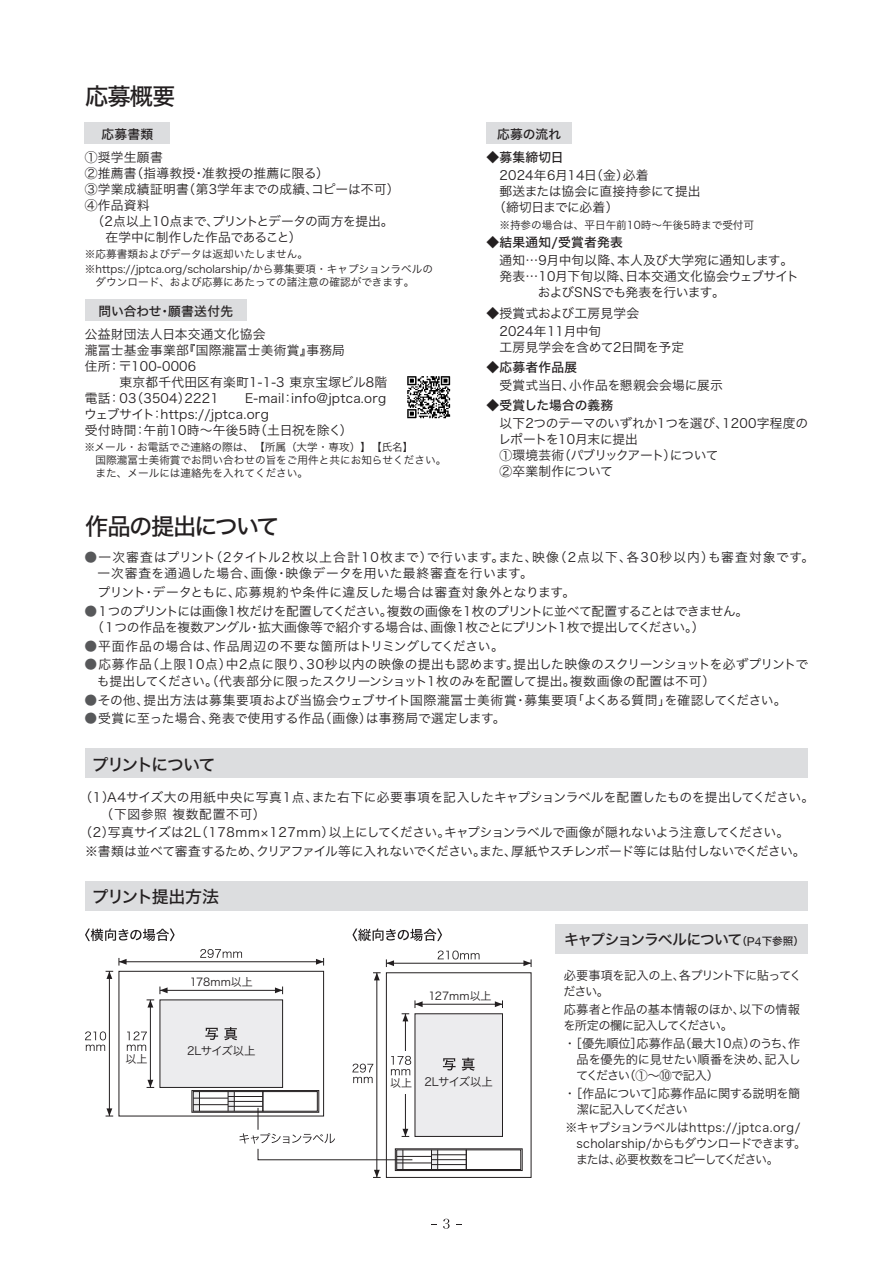
<style>
.page{position:relative;width:893px;height:1263px;background:#fff}
.page>*{position:absolute;margin:0;border:0;box-sizing:border-box;transform-origin:0 0}
.t1{font:23.4px "Hira Kaku Std W5";letter-spacing:-.065em;color:#231f20}
.t2{font:16.95px "Hira Kaku Std N W5";letter-spacing:-.08em;color:#231f20}
.t3{font:16.95px "Hira Kaku Std N W5";letter-spacing:-.1em;color:#231f20}
.t4{font:14.85px "Hira Kaku Std N W5";letter-spacing:-.085em;color:#231f20}
.t5{font:12.75px/15.9px "Hira Kaku Pro W3";letter-spacing:.01em;color:#231f20}
.t6{font:12.75px/18.6px "Hira Kaku Pro W3";letter-spacing:-.03em;color:#231f20}
.t7{font:12.75px/15.9px "Hira Kaku Pro W3";letter-spacing:-.02em;color:#231f20}
.t8{font:12.75px/16.5px "Hira Kaku Pro W3";letter-spacing:-.045em;color:#231f20}
.t9{font:12.75px/16.5px "Hira Kaku Pro W3";letter-spacing:.065em;color:#231f20}
.t10{font:12.75px/15.9px "Hira Kaku Pro W3";letter-spacing:-.015em;color:#231f20}
.t11{font:12.75px "Hira Kaku Std N W5";letter-spacing:.02em;color:#231f20}
.t12{font:12.75px "Hira Kaku Pro W3";letter-spacing:.03em;color:#231f20}
.t13{font:12.75px "Hira Kaku Pro W3";letter-spacing:.04em;color:#231f20}
.t14{font:12.75px "Hira Kaku Pro W3";letter-spacing:-.01em;color:#231f20}
.t15{font:12.75px "Hira Kaku Pro W3";letter-spacing:-.035em;color:#231f20}
.t16{font:12.75px "Hira Kaku Std N W5";letter-spacing:-.005em;color:#231f20}
.t17{font:12.15px/15.9px "Hira Kaku Pro W3";letter-spacing:-.035em;color:#231f20}
.t18{font:12.15px/15.9px "Hira Kaku Pro W3";letter-spacing:-.055em;color:#231f20}
.t19{font:11.4px "Hira Kaku Pro W3";letter-spacing:-.025em;color:#231f20}
.t20{font:10.95px "Hira Kaku Pro W3";color:#231f20}
.t21{font:10.65px/12.8px "Hira Kaku Pro W3";color:#231f20}
.s1{color:#57585a}
.s2{font-size:10.65px}
.s3{font-family:"Helvetica Neue";font-size:12.15px}
</style>
<div class="page">
<div style="left:85px;top:881px;width:723px;height:30px;background:#dcdddf"></div>
<div style="left:85px;top:748px;width:723px;height:30px;background:#dcdddf"></div>
<svg style="left:352px;top:928px;width:90px;height:13px"></svg>
<svg style="left:85px;top:928px;width:90px;height:13px"></svg>
<div style="left:119px;top:971px;width:205px;height:145px;border:1px solid #231f20"></div>
<div style="left:160px;top:1000px;width:123px;height:87px;background:#ececee"></div>
<div style="left:160px;top:999px;width:123px;height:89px;border:1px solid #231f20"></div>
<svg style="left:160px;top:986px;width:8px;height:8px"></svg>
<hr style="left:160px;top:990px;width:123px;height:1px;background:#231f20">
<svg style="left:275px;top:986px;width:8px;height:8px"></svg>
<svg style="left:119px;top:958px;width:8px;height:7px"></svg>
<hr style="left:119px;top:961px;width:205px;height:1px;background:#231f20">
<svg style="left:316px;top:958px;width:8px;height:7px"></svg>
<svg style="left:106px;top:1108px;width:7px;height:9px"></svg>
<hr style="left:109px;top:971px;width:1px;height:145px;background:#231f20">
<svg style="left:106px;top:971px;width:7px;height:8px"></svg>
<svg style="left:147px;top:1080px;width:7px;height:8px"></svg>
<hr style="left:150px;top:1000px;width:1px;height:87px;background:#231f20">
<svg style="left:147px;top:999px;width:7px;height:8px"></svg>
<svg style="left:205px;top:1028px;width:13px;height:12px"></svg>
<svg style="left:224px;top:1027px;width:13px;height:13px"></svg>
<svg style="left:127px;top:1031px;width:20px;height:20px"></svg>
<svg style="left:85px;top:1031px;width:21px;height:20px"></svg>
<svg style="left:200px;top:949px;width:42px;height:9px"></svg>
<svg style="left:193px;top:1091px;width:6px;height:20px"></svg>
<div style="left:191px;top:1090px;width:128px;height:23px;border:1px solid #231f20"></div>
<hr style="left:193px;top:1098px;width:35px;height:1px;background:#231f20">
<hr style="left:193px;top:1104px;width:35px;height:1px;background:#231f20">
<svg style="left:199px;top:1091px;width:1px;height:20px"></svg>
<div style="left:386px;top:972px;width:145px;height:206px;border:1px solid #231f20"></div>
<div style="left:466px;top:1149px;width:55px;height:21px;border:1px solid #231f20"></div>
<div style="left:395px;top:1148px;width:128px;height:23px;border:1px solid #231f20"></div>
<hr style="left:397px;top:1156px;width:34px;height:1px;background:#231f20">
<hr style="left:397px;top:1163px;width:34px;height:1px;background:#231f20">
<svg style="left:431px;top:1150px;width:7px;height:19px"></svg>
<svg style="left:402px;top:1013px;width:7px;height:8px"></svg>
<hr style="left:405px;top:1014px;width:1px;height:122px;background:#231f20">
<hr style="left:376px;top:973px;width:1px;height:204px;background:#231f20">
<svg style="left:523px;top:959px;width:9px;height:8px"></svg>
<hr style="left:386px;top:963px;width:145px;height:1px;background:#231f20">
<svg style="left:373px;top:959px;width:21px;height:21px"></svg>
<svg style="left:495px;top:1000px;width:8px;height:8px"></svg>
<hr style="left:415px;top:1004px;width:87px;height:1px;background:#231f20">
<svg style="left:415px;top:1000px;width:8px;height:8px"></svg>
<div style="left:394px;top:1051px;width:18px;height:43px;background:#fff"></div>
<svg style="left:352px;top:1064px;width:21px;height:19px"></svg>
<div style="left:415px;top:1014px;width:87px;height:122px;background:#ececee"></div>
<div style="left:415px;top:1013px;width:88px;height:124px;border:1px solid #231f20"></div>
<svg style="left:443px;top:1058px;width:13px;height:12px"></svg>
<svg style="left:462px;top:1057px;width:13px;height:14px"></svg>
<svg style="left:438px;top:950px;width:42px;height:9px"></svg>
<svg style="left:228px;top:1091px;width:185px;height:87px"></svg>
<svg style="left:391px;top:1056px;width:20px;height:19px"></svg>
<hr style="left:431px;top:1154px;width:35px;height:1px;background:#231f20">
<hr style="left:431px;top:1159px;width:35px;height:1px;background:#231f20">
<hr style="left:431px;top:1164px;width:35px;height:1px;background:#231f20">
<div style="left:555px;top:924px;width:253px;height:30px;background:#dcdddf"></div>
<svg style="left:443px;top:1219px;width:7px;height:10px"></svg>
<div style="left:85px;top:123px;width:85px;height:21px;background:#dcdddf"></div>
<div style="left:85px;top:300px;width:162px;height:21px;background:#dcdddf"></div>
<div style="left:487px;top:123px;width:85px;height:21px;background:#dcdddf"></div>
<img style="left:407px;top:376px;width:44px;height:43px">
<h1 class="t1" style="left:85px;top:79px;width:92px">応募概要</h1>
<p class="t11" style="left:102px;top:124px;width:53px">応募書類</p>
<p class="t5" style="left:85px;top:149px;width:79px">①奨学生願書</p>
<p class="t5" style="left:85px;top:165px;width:245px">②推薦書（指導教授・准教授の推薦に限る）</p>
<p class="t5" style="left:85px;top:181px;width:316px">③学業成績証明書（第3学年までの成績、コピーは不可）</p>
<p class="t5" style="left:85px;top:197px;width:66px">④作品資料</p>
<p class="t7" style="left:85px;top:212px;width:310px">　（2点以上10点まで、プリントとデータの両方を提出。</p>
<p class="t6" style="left:105px;top:227px;width:197px">在学中に制作した作品であること）</p>
<p class="t21" style="left:85px;top:246px;width:350px;line-height:14.9px">※応募書類およびデータは返却いたしません。※https://jptca.org/scholarship/から募集要項・キャプションラベルの</p>
<p class="t21" style="left:96px;top:275px;width:320px">ダウンロード、および応募にあたっての諸注意の確認ができます。</p>
<p class="t11" style="left:98px;top:301px;width:136px">問い合わせ・願書送付先</p>
<p class="t5" style="left:85px;top:326px;width:262px">公益財団法人日本交通文化協会<br>瀧冨士基金事業部『国際瀧冨士美術賞』事務局住所： 〒100-0006</p>
<p class="t5" style="left:84px;top:373px;width:304px;text-indent:35px">東京都千代田区有楽町1-1-3 東京宝塚ビル8階電話： 03（3504）2221　　E-mail：info@jptca.orgウェブサイト：https://jptca.org<br>受付時間：午前10時～午後5時（土日祝を除く）</p>
<p class="t21" style="left:96px;top:440px;width:352px;text-indent:-11px">※メール・お電話でご連絡の際は、【所属（大学・専攻）】【氏名】<br>国際瀧冨士美術賞でお問い合わせの旨をご用件と共にお知らせください。また、メールには連絡先を入れてください。</p>
<h1 class="t1" style="left:85px;top:508px;width:196px">作品の提出について</h1>
<p class="t11" style="left:497px;top:124px;width:66px">応募の流れ</p>
<p class="t11" style="left:487px;top:148px;width:79px">◆募集締切日</p>
<p class="t5" style="left:499px;top:167px;width:151px">2024年6月14日（金）必着</p>
<p class="t14" style="left:499px;top:180px;width:203px">郵送または協会に直接持参にて提出</p>
<p class="t15" style="left:493px;top:196px;width:127px">（締切日までに必着）</p>
<p class="t21" style="left:499px;top:217px;width:256px">※持参の場合は、平日午前10時～午後5時まで受付可</p>
<p class="t11" style="left:486px;top:233px;width:138px">◆結果通知/受賞者発表</p>
<p class="t10" style="left:499px;top:252px;width:301px">通知…9月中旬以降、本人及び大学宛に通知します。発表…10月下旬以降、日本交通文化協会ウェブサイト　　　およびSNSでも発表を行います。</p>
<p class="t5" style="left:499px;top:303px;width:141px;line-height:18.1px;text-indent:-13px">◆授賞式および工房見学会<br>2024年11月中旬</p>
<p class="t7" style="left:499px;top:338px;width:186px">工房見学会を含めて2日間を予定</p>
<p class="t11" style="left:486px;top:357px;width:92px">◆応募者作品展</p>
<p class="t5" style="left:499px;top:376px;width:225px">受賞式当日、小作品を懇親会会場に展示</p>
<p class="t16" style="left:486px;top:395px;width:128px">◆受賞した場合の義務</p>
<p class="t7" style="left:498px;top:414px;width:311px">以下2つのテーマのいずれか1つを選び、1200字程度のレポートを10月末に提出<br>①環境芸術（パブリックアート）について<br>②卒業制作について</p>
<p class="t9" style="left:98px;top:548px;width:718px;text-indent:-13px"><span class="s1">●</span>一次審査はプリント（2タイトル2枚以上合計10枚まで）で行います。また、映像（2点以下、各30秒以内）も審査対象です。一次審査を通過した場合、画像・映像データを用いた最終審査を行います。</p>
<p class="t12" style="left:85px;top:581px;width:492px">　プリント・データともに、応募規約や条件に違反した場合は審査対象外となります。</p>
<p class="t8" style="left:91px;top:602px;width:659px;text-indent:-6px"><span class="s1">●</span>１つのプリントには画像1枚だけを配置してください。複数の画像を1枚のプリントに並べて配置することはできません。（１つの作品を複数アングル・拡大画像等で紹介する場合は、画像1枚ごとにプリント1枚で提出してください。）</p>
<p class="t13" style="left:85px;top:635px;width:421px"><span class="s1">●</span>平面作品の場合は、作品周辺の不要な箇所はトリミングしてください。</p>
<p class="t5" style="left:97px;top:655px;width:713px;line-height:16.5px;text-indent:-12px"><span class="s1">●</span>応募作品（上限10点）中2点に限り、30秒以内の映像の提出も認めます。提出した映像のスクリーンショットを必ずプリントでも提出してください。（代表部分に限ったスクリーンショット1枚のみを配置して提出。複数画像の配置は不可）</p>
<p class="t5" style="left:85px;top:691px;width:703px"><span class="s1">●</span>その他、提出方法は募集要項および当協会ウェブサイト国際瀧冨士美術賞・募集要項「よくある質問」を確認してください。</p>
<p class="t5" style="left:85px;top:710px;width:422px"><span class="s1">●</span>受賞に至った場合、発表で使用する作品（画像）は事務局で選定します。</p>
<h2 class="t3" style="left:92px;top:751px;width:125px">プリントについて</h2>
<p class="t5" style="left:101px;top:788px;width:715px;line-height:16.5px;text-indent:-21px">（1）A4サイズ大の用紙中央に写真1点、また右下に必要事項を記入したキャプションラベルを配置したものを提出してください。（下図参照 複数配置不可）</p>
<p class="t6" style="left:85px;top:822px;width:722px;text-indent:-6px">（2）写真サイズは2L（178mm×127mm）以上にしてください。キャプションラベルで画像が隠れないよう注意してください。<br>※書類は並べて審査するため、クリアファイル等に入れないでください。また、厚紙やスチレンボード等には貼付しないでください。</p>
<h2 class="t2" style="left:92px;top:884px;width:129px">プリント提出方法</h2>
<p class="t20" style="left:126px;top:1049px;width:23px">以上</p>
<p class="t20" style="left:190px;top:972px;width:64px">178mm以上</p>
<p class="t19" style="left:187px;top:1041px;width:70px">2Lサイズ以上</p>
<p class="t20" style="left:429px;top:986px;width:64px">127mm以上</p>
<p class="t19" style="left:390px;top:1071px;width:104px"><sub>以上</sub> 2Lサイズ以上</p>
<p class="t4" style="left:564px;top:928px;width:242px">キャプションラベルについて<span class="s2">（</span><span class="s3">P4</span><span class="s2">下参照）</span></p>
<p class="t18" style="left:563px;top:966px;width:240px">必要事項を記入の上、各プリント下に貼ってください。</p>
<p class="t17" style="left:563px;top:1000px;width:238px">応募者と作品の基本情報のほか、以下の情報を所定の欄に記入してください。</p>
<p class="t17" style="left:576px;top:1034px;width:226px;text-align:justify;text-indent:-12px">・［優先順位］応募作品（最大10点）のうち、作品を優先的に見せたい順番を決め、記入してください（①～⑩で記入）</p>
<p class="t18" style="left:577px;top:1084px;width:225px;text-indent:-13px">・［作品について］応募作品に関する説明を簡潔に記入してください</p>
<p class="t17" style="left:576px;top:1118px;width:232px;text-indent:-11px">※キャプションラベルはhttps://jptca.org/ scholarship/からもダウンロードできます。または、必要枚数をコピーしてください。</p>
</div>
